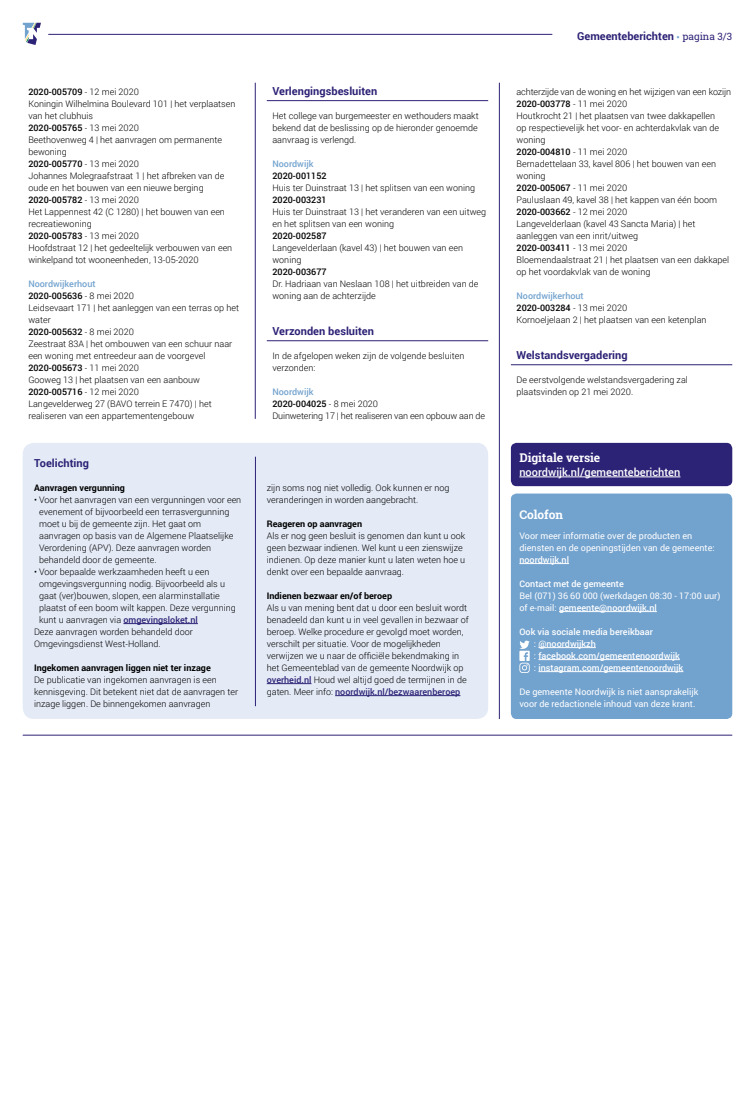
<style>
.page{position:relative;width:755px;height:1106px;background:#fff}
.page>*{position:absolute;margin:0;border:0;box-sizing:border-box;transform-origin:0 0}
.t1{font:700 12px "Roboto Slab";letter-spacing:-.005em;color:#fff}
.t2{font:700 11px "Roboto";letter-spacing:.005em;color:#2c2276}
.t3{font:500 11px "Roboto";color:#fff}
.t4{font:300 9px/12px "Roboto";color:#000}
.t5{font:9px/12px "Roboto";color:#fff}
.t6{font:500 9px/12px "Roboto";color:#fff}
.t7{font:700 9px "Roboto";color:#000}
.t8{font:500 9px "Roboto";color:#000}
.t9{font:500 9px "Roboto";color:#72a2ce}
.s1{font-weight:500}
.s2{font-weight:500;color:#72a2ce}
.s3{font-weight:500;color:#2c2276}
.s4{font-family:"Roboto Slab";font-weight:400;font-size:10px}
.s5{font-weight:400}
</style>
<div class="page">
<hr style="left:49px;top:34px;width:502px;height:1px;background:#2c2276">
<svg style="left:23px;top:23px;width:18px;height:22px"></svg>
<hr style="left:23px;top:735px;width:708px;height:1px;background:#2c2276">
<div style="left:510px;top:493px;width:221px;height:226px;background:#72a2ce;border-radius:6px"></div>
<hr style="left:519px;top:563px;width:49px;height:1px;background:#fff">
<hr style="left:558px;top:611px;width:98px;height:1px;background:#fff">
<hr style="left:538px;top:647px;width:57px;height:1px;background:#fff">
<hr style="left:538px;top:659px;width:141px;height:1px;background:#fff">
<hr style="left:538px;top:671px;width:145px;height:1px;background:#fff">
<svg style="left:519px;top:640px;width:10px;height:33px"></svg>
<div style="left:510px;top:443px;width:221px;height:43px;background:#2c2276;border-radius:6px"></div>
<hr style="left:519px;top:476px;width:161px;height:1px;background:#fff">
<div style="left:23px;top:443px;width:465px;height:276px;background:#e4ebf6;border-radius:11px"></div>
<hr style="left:123px;top:623px;width:75px;height:1px;background:#2c2276">
<hr style="left:266px;top:683px;width:45px;height:1px;background:#2c2276">
<hr style="left:335px;top:695px;width:125px;height:1px;background:#2c2276">
<hr style="left:255px;top:456px;width:1px;height:250px;background:#2c2276">
<hr style="left:266px;top:100px;width:222px;height:1px;background:#2c2276">
<hr style="left:266px;top:340px;width:222px;height:1px;background:#2c2276">
<hr style="left:510px;top:364px;width:221px;height:1px;background:#2c2276">
<hr style="left:255px;top:83px;width:1px;height:336px;background:#2c2276">
<hr style="left:499px;top:83px;width:1px;height:636px;background:#2c2276">
<p class="t4" style="left:28px;top:85px;width:208px"><span class="s1">2020-005709</span> - 12 mei 2020<br>Koningin Wilhelmina Boulevard 101 | het verplaatsen van het clubhuis<br><span class="s1">2020-005765</span> - 13 mei 2020<br>Beethovenweg 4 | het aanvragen om permanente bewoning<br><span class="s1">2020-005770</span> - 13 mei 2020<br>Johannes Molegraafstraat 1 | het afbreken van de oude en het bouwen van een nieuwe berging<br><span class="s1">2020-005782</span> - 13 mei 2020<br>Het Lappennest 42 (C 1280) | het bouwen van een recreatiewoning<br><span class="s1">2020-005783</span> - 13 mei 2020<br>Hoofdstraat 12 | het gedeeltelijk verbouwen van een winkelpand tot wooneenheden, 13-05-2020</p>
<p class="t4" style="left:28px;top:277px;width:212px"><span class="s2">Noordwijkerhout<br></span><span class="s1">2020-005636</span> - 8 mei 2020<br>Leidsevaart 171 | het aanleggen van een terras op het water<br><span class="s1">2020-005632</span> - 8 mei 2020<br>Zeestraat 83A | het ombouwen van een schuur naar een woning met entreedeur aan de voorgevel<br><span class="s1">2020-005673</span> - 11 mei 2020<br>Gooweg 13 | het plaatsen van een aanbouw<br><span class="s1">2020-005716</span> - 12 mei 2020<br>Langevelderweg 27 (BAVO terrein E 7470) | het realiseren van een appartementengebouw</p>
<p class="t2" style="left:34px;top:455px;width:56px">Toelichting</p>
<p class="t7" style="left:34px;top:481px;width:92px">Aanvragen vergunning</p>
<p class="t4" style="left:39px;top:493px;width:203px;text-indent:-5px">• Voor het aanvragen van een vergunningen voor een evenement of bijvoorbeeld een terrasvergunning moet u bij de gemeente zijn. Het gaat om aanvragen op basis van de Algemene Plaatselijke Verordening (APV). Deze aanvragen worden behandeld door de gemeente.</p>
<p class="t4" style="left:34px;top:565px;width:177px">• Voor bepaalde werkzaamheden heeft u een</p>
<p class="t4" style="left:39px;top:577px;width:187px">omgevingsvergunning nodig. Bijvoorbeeld als u</p>
<p class="t4" style="left:39px;top:589px;width:182px">gaat (ver)bouwen, slopen, een alarminstallatie</p>
<p class="t4" style="left:39px;top:601px;width:198px">plaatst of een boom wilt kappen. Deze vergunning</p>
<p class="t4" style="left:39px;top:613px;width:160px">kunt u aanvragen via <span class="s3">omgevingsloket.nl</span></p>
<p class="t4" style="left:34px;top:625px;width:160px">Deze aanvragen worden behandeld door</p>
<p class="t4" style="left:34px;top:637px;width:128px">Omgevingsdienst West-Holland.</p>
<p class="t7" style="left:34px;top:661px;width:178px">Ingekomen aanvragen liggen niet ter inzage</p>
<p class="t4" style="left:34px;top:673px;width:205px">De publicatie van ingekomen aanvragen is een kennisgeving. Dit betekent niet dat de aanvragen ter inzage liggen. De binnengekomen aanvragen</p>
<p class="t2" style="left:272px;top:83px;width:106px">Verlengingsbesluiten</p>
<p class="t4" style="left:272px;top:109px;width:207px;text-align:justify">Het college van burgemeester en wethouders maakt bekend dat de beslissing op de hieronder genoemde aanvraag is verlengd.</p>
<p class="t9" style="left:272px;top:157px;width:42px">Noordwijk</p>
<p class="t8" style="left:272px;top:169px;width:56px">2020-001152</p>
<p class="t4" style="left:272px;top:181px;width:204px">Huis ter Duinstraat 13 | het splitsen van een woning</p>
<p class="t8" style="left:272px;top:193px;width:56px">2020-003231</p>
<p class="t4" style="left:272px;top:205px;width:215px">Huis ter Duinstraat 13 | het veranderen van een uitweg en het splitsen van een woning</p>
<p class="t8" style="left:272px;top:229px;width:56px">2020-002587</p>
<p class="t4" style="left:272px;top:241px;width:192px">Langevelderlaan (kavel 43) | het bouwen van een woning</p>
<p class="t8" style="left:272px;top:265px;width:56px">2020-003677</p>
<p class="t4" style="left:272px;top:277px;width:207px">Dr. Hadriaan van Neslaan 108 | het uitbreiden van de woning aan de achterzijde</p>
<p class="t2" style="left:272px;top:323px;width:103px">Verzonden besluiten</p>
<p class="t4" style="left:272px;top:349px;width:193px">In de afgelopen weken zijn de volgende besluiten verzonden:</p>
<p class="t4" style="left:272px;top:385px;width:214px"><span class="s2">Noordwijk<br></span><span class="s1">2020-004025</span> - 8 mei 2020<br>Duinwetering 17 | het realiseren van een opbouw aan de</p>
<p class="t4" style="left:266px;top:481px;width:184px">zijn soms nog niet volledig. Ook kunnen er nog veranderingen in worden aangebracht.</p>
<p class="t7" style="left:266px;top:517px;width:97px">Reageren op aanvragen</p>
<p class="t4" style="left:266px;top:529px;width:200px">Als er nog geen besluit is genomen dan kunt u ook geen bezwaar indienen. Wel kunt u een zienswijze indienen. Op deze manier kunt u laten weten hoe u denkt over een bepaalde aanvraag.</p>
<p class="t7" style="left:266px;top:589px;width:127px">Indienen bezwaar en/of beroep</p>
<p class="t4" style="left:266px;top:601px;width:203px">Als u van mening bent dat u door een besluit wordt benadeeld dan kunt u in veel gevallen in bezwaar of beroep. Welke procedure er gevolgd moet worden, verschilt per situatie. Voor de mogelijkheden verwijzen we u naar de officiële bekendmaking in het Gemeenteblad van de gemeente Noordwijk op <span class="s3">overheid.nl</span> Houd wel altijd goed de termijnen in de gaten. Meer info: <span class="s3">noordwijk.nl/bezwaarenberoep</span></p>
<p class="t2" style="left:576px;top:28px;width:156px">Gemeenteberichten <sub>•</sub> <span class="s4">pagina 3/3</span></p>
<p class="t4" style="left:516px;top:85px;width:216px">achterzijde van de woning en het wijzigen van een kozijn <span class="s1">2020-003778</span> - 11 mei 2020<br>Houtkrocht 21 | het plaatsen van twee dakkapellen<br>op respectievelijk het voor- en achterdakvlak van de woning<br><span class="s1">2020-004810</span> - 11 mei 2020<br>Bernadettelaan 33, kavel 806 | het bouwen van een woning<br><span class="s1">2020-005067</span> - 11 mei 2020<br>Pauluslaan 49, kavel 38 | het kappen van één boom <span class="s1">2020-003662</span> - 12 mei 2020<br>Langevelderlaan (kavel 43 Sancta Maria) | het aanleggen van een inrit/uitweg<br><span class="s1">2020-003411</span> - 13 mei 2020<br>Bloemendaalstraat 21 | het plaatsen van een dakkapel op het voordakvlak van de woning</p>
<p class="t4" style="left:516px;top:289px;width:191px"><span class="s2">Noordwijkerhout<br></span><span class="s1">2020-003284</span> - 13 mei 2020<br>Kornoeljelaan 2 | het plaatsen van een ketenplan</p>
<p class="t2" style="left:516px;top:347px;width:113px">Welstandsvergadering</p>
<p class="t4" style="left:516px;top:373px;width:173px">De eerstvolgende welstandsvergadering zal plaatsvinden op 21 mei 2020.</p>
<h1 class="t1" style="left:519px;top:449px;width:82px">Digitale versie</h1>
<p class="t3" style="left:519px;top:464px;width:162px">noordwijk.nl/gemeenteberichten</p>
<h1 class="t1" style="left:519px;top:506px;width:45px">Colofon</h1>
<p class="t5" style="left:519px;top:529px;width:197px">Voor meer informatie over de producten en diensten en de openingstijden van de gemeente:</p>
<p class="t6" style="left:519px;top:553px;width:51px">noordwijk.nl</p>
<p class="t6" style="left:519px;top:577px;width:106px">Contact met de gemeente</p>
<p class="t5" style="left:519px;top:589px;width:202px">Bel (071) 36 60 000 (werkdagen 08:30 - 17:00 uur) of e-mail: <span class="s1">gemeente@noordwijk.nl</span></p>
<p class="t6" style="left:533px;top:625px;width:151px;text-indent:-15px">Ook via sociale media bereikbaar<br><span class="s5">:</span> @noordwijkzh<br><span class="s5">:</span> facebook.com/gemeentenoordwijk <span class="s5">:</span> instagram.com/gemeentenoordwijk</p>
<p class="t5" style="left:519px;top:685px;width:180px">De gemeente Noordwijk is niet aansprakelijk voor de redactionele inhoud van deze krant.</p>
</div>
